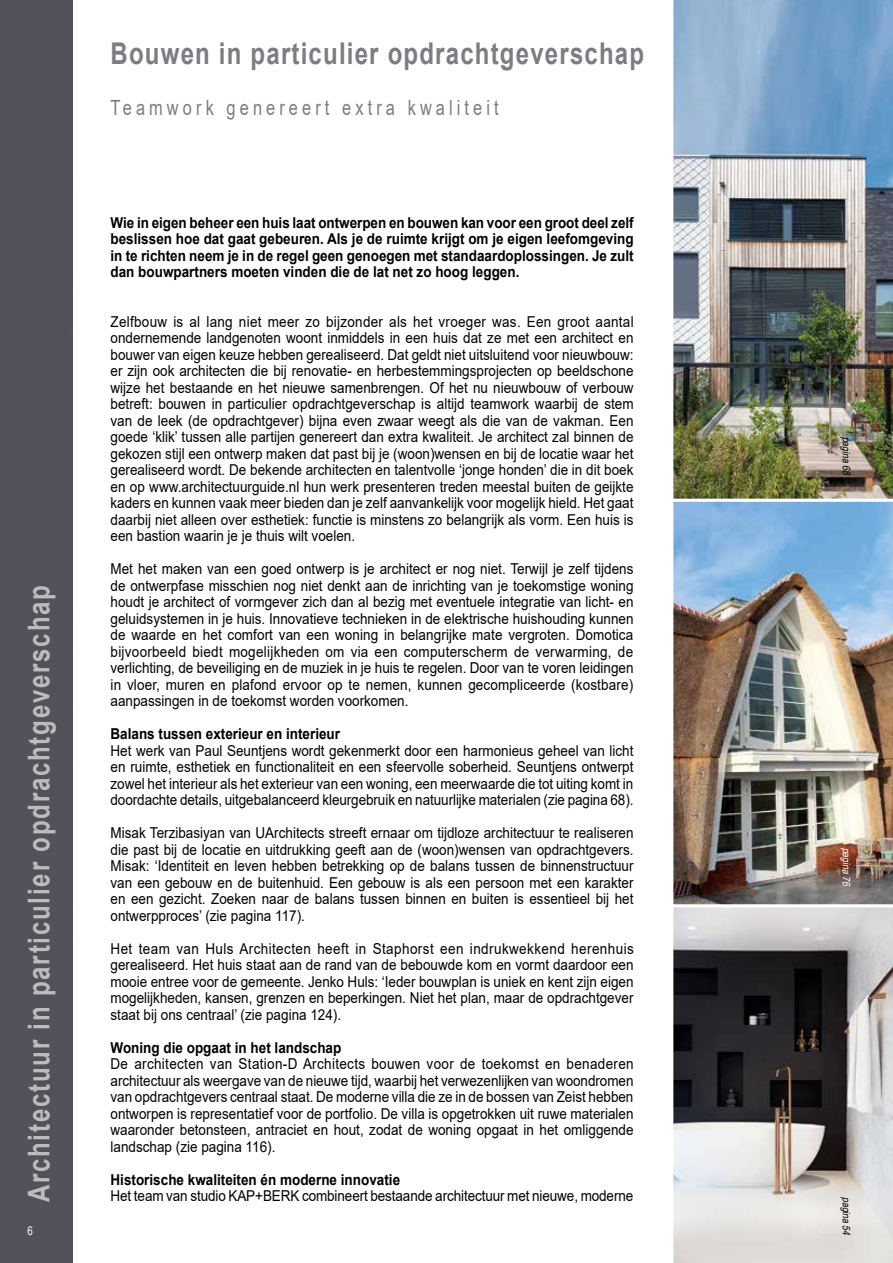
<style>
.page{position:relative;width:893px;height:1263px;background:#fff}
.page>*{position:absolute;margin:0;border:0;box-sizing:border-box;transform-origin:0 0}
.t1{font:700 30px "Arial";letter-spacing:.075em;color:#bbbcbc;scale:.8 1}
.t2{font:700 30px "Arial";letter-spacing:.05em;color:#7d7c83;scale:.8 1}
.t3{font:21px "Arial";letter-spacing:.25em;color:#7d7c83;scale:.78 1}
.t4{font:15px/16.5px "Arial";color:#000;text-align:justify;scale:.9 1}
.t5{font:700 15px/16.5px "Arial";color:#000;text-align:justify;scale:.9 1}
.t6{font:12px "Arial Narrow";color:#fff}
.t7{font:italic 10.5px "Arial Narrow";color:#000}
.t8{font:italic 10.5px "Arial Narrow";color:#fff}
</style>
<div class="page">
<div style="left:0;top:0;width:72px;height:1263px;background:#51525a"></div>
<svg style="left:673px;top:907px;width:220px;height:356px;background:#8f8d8d"></svg>
<img style="left:673px;top:0;width:220px;height:499px">
<img style="left:673px;top:501px;width:220px;height:404px">
<h1 class="t1" style="left:18px;top:1202px;width:773px;rotate:-90deg">Architectuur in particulier opdrachtgeverschap</h1>
<p class="t6" style="left:28px;top:1222px;width:7px">6</p>
<h1 class="t2" style="left:111px;top:33px;width:668px">Bouwen in particulier opdrachtgeverschap</h1>
<h2 class="t3" style="left:111px;top:93px;width:499px">Teamwork genereert extra kwaliteit</h2>
<p class="t5" style="left:111px;top:214px;width:583px">Wie in eigen beheer een huis laat ontwerpen en bouwen kan voor een groot deel zelf beslissen hoe dat gaat gebeuren. Als je de ruimte krijgt om je eigen leefomgeving in te richten neem je in de regel geen genoegen met standaardoplossingen. Je zult dan bouwpartners moeten vinden die de lat net zo hoog leggen.</p>
<p class="t4" style="left:111px;top:313px;width:583px">Zelfbouw is al lang niet meer zo bijzonder als het vroeger was. Een groot aantal ondernemende landgenoten woont inmiddels in een huis dat ze met een architect en bouwer van eigen keuze hebben gerealiseerd. Dat geldt niet uitsluitend voor nieuwbouw: er zijn ook architecten die bij renovatie- en herbestemmingsprojecten op beeldschone wijze het bestaande en het nieuwe samenbrengen. Of het nu nieuwbouw of verbouw betreft: bouwen in particulier opdrachtgeverschap is altijd teamwork waarbij de stem van de leek (de opdrachtgever) bijna even zwaar weegt als die van de vakman. Een goede ‘klik’ tussen alle partijen genereert dan extra kwaliteit. Je architect zal binnen de gekozen stijl een ontwerp maken dat past bij je (woon)wensen en bij de locatie waar het gerealiseerd wordt. De bekende architecten en talentvolle ‘jonge honden’ die in dit boek en op www.architectuurguide.nl hun werk presenteren treden meestal buiten de geijkte kaders en kunnen vaak meer bieden dan je zelf aanvankelijk voor mogelijk hield. Het gaat daarbij niet alleen over esthetiek: functie is minstens zo belangrijk als vorm. Een huis is een bastion waarin je je thuis wilt voelen.</p>
<p class="t4" style="left:111px;top:561px;width:583px">Met het maken van een goed ontwerp is je architect er nog niet. Terwijl je zelf tijdens de ontwerpfase misschien nog niet denkt aan de inrichting van je toekomstige woning houdt je architect of vormgever zich dan al bezig met eventuele integratie van licht- en geluidsystemen in je huis. Innovatieve technieken in de elektrische huishouding kunnen de waarde en het comfort van een woning in belangrijke mate vergroten. Domotica bijvoorbeeld biedt mogelijkheden om via een computerscherm de verwarming, de verlichting, de beveiliging en de muziek in je huis te regelen. Door van te voren leidingen in vloer, muren en plafond ervoor op te nemen, kunnen gecompliceerde (kostbare) aanpassingen in de toekomst worden voorkomen.</p>
<p class="t5" style="left:111px;top:726px;width:257px">Balans tussen exterieur en interieur</p>
<p class="t4" style="left:111px;top:742px;width:583px">Het werk van Paul Seuntjens wordt gekenmerkt door een harmonieus geheel van licht en ruimte, esthetiek en functionaliteit en een sfeervolle soberheid. Seuntjens ontwerpt zowel het interieur als het exterieur van een woning, een meerwaarde die tot uiting komt in doordachte details, uitgebalanceerd kleurgebruik en natuurlijke materialen (zie pagina 68).</p>
<p class="t4" style="left:111px;top:825px;width:583px">Misak Terzibasiyan van UArchitects streeft ernaar om tijdloze architectuur te realiseren die past bij de locatie en uitdrukking geeft aan de (woon)wensen van opdrachtgevers.<br>Misak: ‘Identiteit en leven hebben betrekking op de balans tussen de binnenstructuur van een gebouw en de buitenhuid. Een gebouw is als een persoon met een karakter en een gezicht. Zoeken naar de balans tussen binnen en buiten is essentieel bij het ontwerpproces’ (zie pagina 117).</p>
<p class="t4" style="left:111px;top:940px;width:583px">Het team van Huls Architecten heeft in Staphorst een indrukwekkend herenhuis gerealiseerd. Het huis staat aan de rand van de bebouwde kom en vormt daardoor een mooie entree voor de gemeente. Jenko Huls: ‘Ieder bouwplan is uniek en kent zijn eigen mogelijkheden, kansen, grenzen en beperkingen. Niet het plan, maar de opdrachtgever staat bij ons centraal’ (zie pagina 124).</p>
<p class="t5" style="left:111px;top:1039px;width:258px">Woning die opgaat in het landschap</p>
<p class="t4" style="left:111px;top:1056px;width:583px">De architecten van Station-D Architects bouwen voor de toekomst en benaderen architectuur als weergave van de nieuwe tijd, waarbij het verwezenlijken van woondromen van opdrachtgevers centraal staat. De moderne villa die ze in de bossen van Zeist hebben ontworpen is representatief voor de portfolio. De villa is opgetrokken uit ruwe materialen waaronder betonsteen, antraciet en hout, zodat de woning opgaat in het omliggende landschap (zie pagina 116).</p>
<p class="t5" style="left:111px;top:1171px;width:323px">Historische kwaliteiten én moderne innovatie</p>
<p class="t4" style="left:111px;top:1188px;width:582px">Het team van studio KAP+BERK combineert bestaande architectuur met nieuwe, moderne</p>
<p class="t7" style="left:854px;top:436px;width:42px;rotate:90deg">pagina68</p>
<p class="t8" style="left:854px;top:847px;width:42px;rotate:90deg">pagina76</p>
<p class="t7" style="left:854px;top:1197px;width:42px;rotate:90deg">pagina54</p>
</div>
